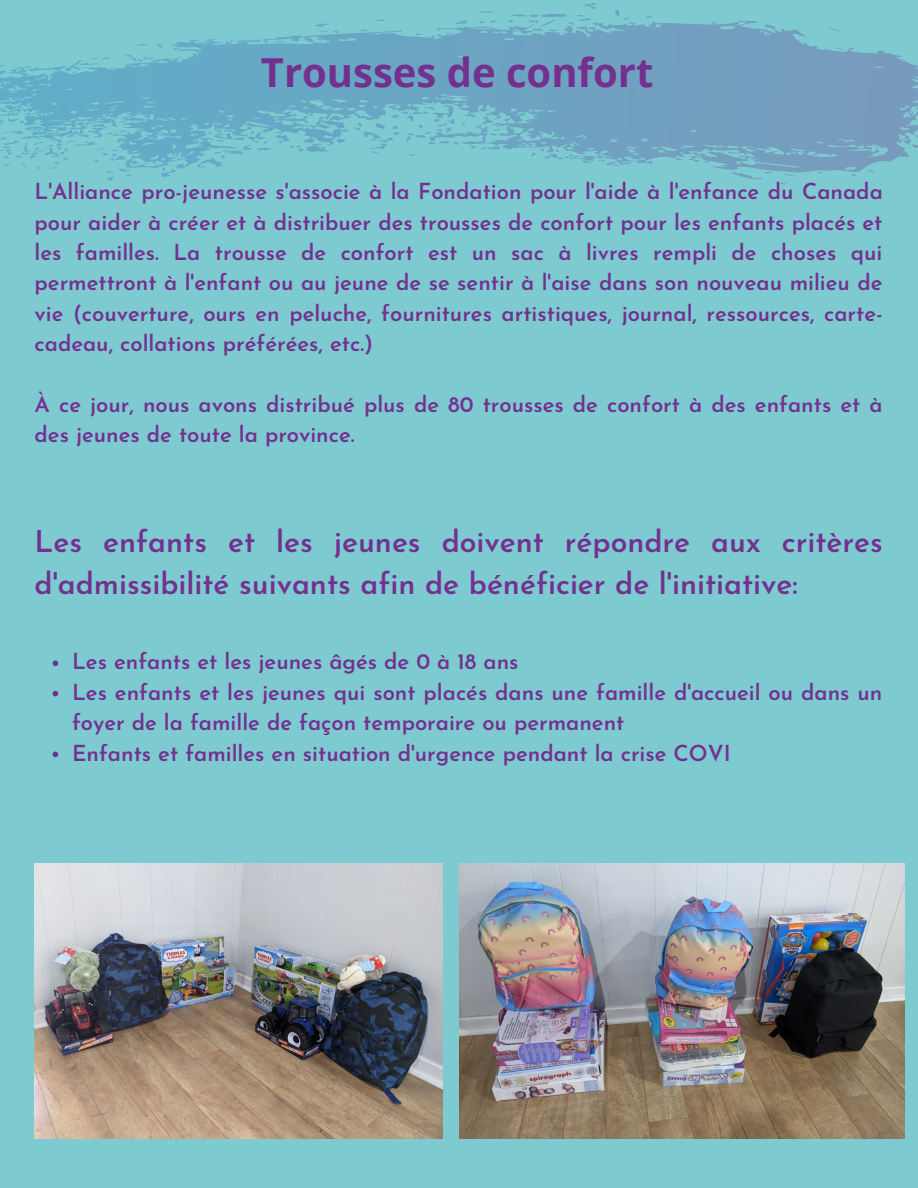
<style>
.page{position:relative;width:918px;height:1188px;background:#7ecad1}
.page>*{position:absolute;margin:0;border:0;box-sizing:border-box;transform-origin:0 0}
.t1{font:700 40.05px "Open Sans";color:#74308f}
.t2{font:600 30px/41.7px "Josefin Sans";color:#74308f}
.t3{font:600 22.05px/30.3px "Josefin Sans";color:#74308f}
</style>
<div class="page">
<svg style="left:0;top:3px;width:918px;height:182px"></svg>
<svg style="left:53px;top:660px;width:5px;height:6px"></svg>
<svg style="left:53px;top:691px;width:5px;height:5px"></svg>
<svg style="left:53px;top:752px;width:5px;height:5px"></svg>
<img style="left:35px;top:863px;width:408px;height:276px">
<img style="left:459px;top:863px;width:445px;height:276px">
<h1 class="t1" style="left:261px;top:45px;width:394px">Trousses de confort</h1>
<p class="t3" style="left:35px;top:179px;width:850px;text-align:justify">L'Alliance pro-jeunesse s'associe à la Fondation pour l'aide à l'enfance du Canada pour aider à créer et à distribuer des trousses de confort pour les enfants placés et les familles. La trousse de confort est un sac à livres rempli de choses qui permettront à l'enfant ou au jeune de se sentir à l'aise dans son nouveau milieu de vie (couverture, ours en peluche, fournitures artistiques, journal, ressources, carte&shy;cadeau, collations préférées, etc.)</p>
<p class="t3" style="left:35px;top:391px;width:850px">À ce jour, nous avons distribué plus de 80 trousses de confort à des enfants et à des jeunes de toute la province.</p>
<h2 class="t2" style="left:35px;top:524px;width:850px">Les enfants et les jeunes doivent répondre aux critères d'admissibilité suivants afin de bénéficier de l'initiative:</h2>
<p class="t3" style="left:72px;top:649px;width:812px">Les enfants et les jeunes âgés de 0 à 18 ans<br>Les enfants et les jeunes qui sont placés dans une famille d'accueil ou dans un foyer de la famille de façon temporaire ou permanent<br>Enfants et familles en situation d'urgence pendant la crise COVI</p>
</div>
